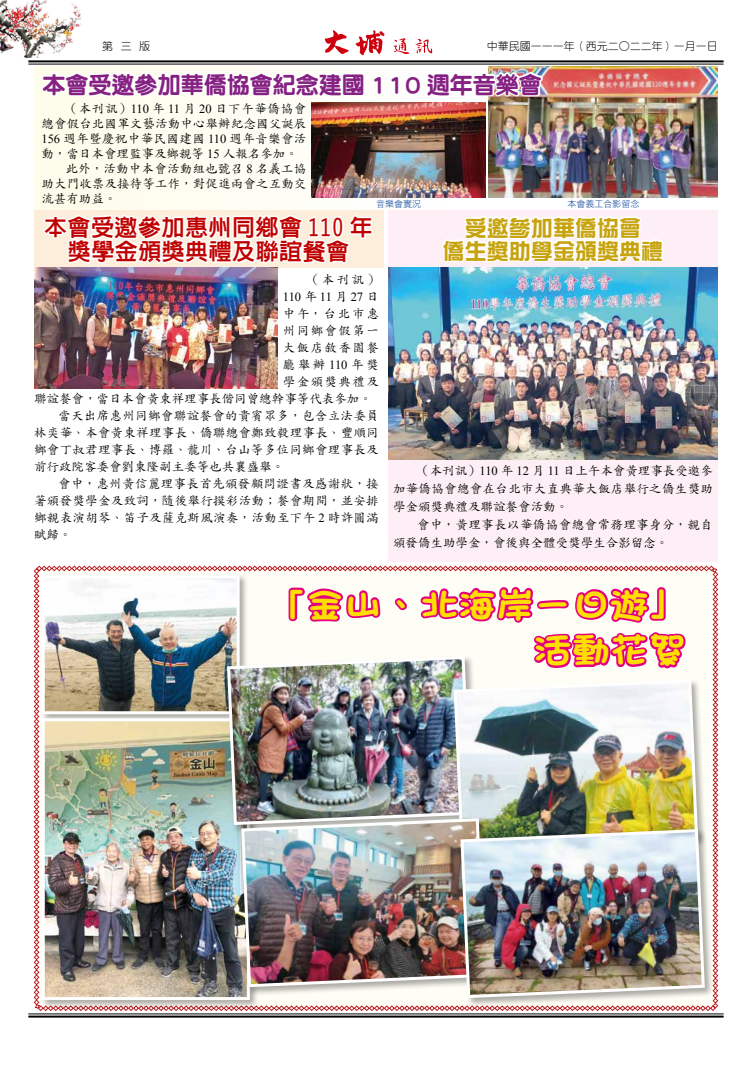
<style>
.page{position:relative;width:752px;height:1078px;background:#fff}
.page>*{position:absolute;margin:0;border:0;box-sizing:border-box;transform-origin:0 0}
.t1{font:800 34.2px/45.6px "AR Tian Niu B5";color:#ffde00;text-align:right;scale:1.11 1}
.t2{font:800 23px/24px "AR Hei B5";letter-spacing:.02em;color:#c00000;text-align:center}
.t3{font:23px "DF Li Yuan Std W8";color:#852183}
.t4{font:22px/23px "DF Zong Yi Std W7";color:#c7a30d;text-align:center}
.t5{font:12.5px/18px "DF Kai Shu Std W5";letter-spacing:.025em;color:#000;text-align:justify}
.t6{font:12.5px "DF Kai Shu Std W5";color:#000}
.t7{font:12.5px "DF Kai Shu Std W5";letter-spacing:.05em;color:#000}
.t8{font:12.5px "DF Kai Shu Std W5";letter-spacing:.11em;color:#000}
.t9{font:12.5px "Times New Roman";letter-spacing:-.02em;color:#000}
.t10{font:11px "DF Yuan Std W3";color:#000}
.t11{font:9px "DF Hei Std W3";color:#003f98}
.s1{font-family:"Times New Roman"}
.s2{font-family:"DF Kai Shu Std W5"}
</style>
<div class="page">
<hr style="left:28px;top:60px;width:695px;height:2px;background:#000">
<hr style="left:28px;top:64px;width:695px;height:1px;background:#000">
<hr style="left:28px;top:1013px;width:695px;height:1px;background:#000">
<hr style="left:28px;top:1015px;width:695px;height:2px;background:#000">
<img style="left:0;top:0;width:82px;height:57px">
<svg style="left:355px;top:30px;width:29px;height:25px"></svg>
<svg style="left:324px;top:30px;width:25px;height:24px"></svg>
<svg style="left:393px;top:38px;width:16px;height:16px"></svg>
<svg style="left:415px;top:39px;width:17px;height:14px"></svg>
<div style="left:388px;top:210px;width:329px;height:352px;background:#fdeff5"></div>
<div style="left:34px;top:66px;width:447px;height:144px;background:linear-gradient(to right,#fefce9,#feffff)"></div>
<img style="left:488px;top:66px;width:229px;height:132px">
<svg style="left:39px;top:66px;width:505px;height:118px"></svg>
<svg style="left:440px;top:216px;width:224px;height:52px"></svg>
<div style="left:34px;top:210px;width:349px;height:58px;background:#fdeddb"></div>
<svg style="left:40px;top:199px;width:334px;height:69px"></svg>
<img style="left:34px;top:268px;width:243px;height:120px">
<img style="left:311px;top:102px;width:174px;height:96px">
<img style="left:388px;top:268px;width:329px;height:192px">
<img style="left:34px;top:492px;width:685px;height:518px">
<div style="left:452px;top:678px;width:255px;height:179px;background:#000;opacity:.33"></div>
<img style="left:452px;top:677px;width:247px;height:150px">
<div style="left:240px;top:816px;width:254px;height:180px;background:#000;opacity:.33"></div>
<img style="left:239px;top:816px;width:248px;height:172px">
<div style="left:459px;top:827px;width:254px;height:180px;background:#000;opacity:.33"></div>
<img style="left:458px;top:827px;width:248px;height:172px">
<p class="t10" style="left:486px;top:40px;width:232px">中華民國一一一年（西元二○二二年）一月一日</p>
<p class="t10" style="left:102px;top:40px;width:50px">第三版</p>
<h2 class="t3" style="left:43px;top:72px;width:500px">本會受邀參加華僑協會紀念建國 110 週年音樂會</h2>
<p class="t7" style="left:65px;top:102px;width:242px">（本刊訊）<span class="s1">110</span> 年 <span class="s1">11</span> 月 <span class="s1">20</span> 日下午華僑協會</p>
<p class="t5" style="left:41px;top:115px;width:266px">總會假台北國軍文藝活動中心舉辦紀念國父誕辰</p>
<p class="t5" style="left:41px;top:130px;width:266px"><span class="s1">156</span> 週年暨慶祝中華民國建國 <span class="s1">110</span> 週年音樂會活</p>
<p class="t6" style="left:41px;top:147px;width:258px">動，當日本會理監事及鄉親等 <span class="s1">15</span> 人報名參加。</p>
<p class="t5" style="left:65px;top:160px;width:242px">此外，活動中本會活動組也號召 <span class="s1">8</span> 名義工協</p>
<p class="t5" style="left:41px;top:175px;width:266px">助大門收票及接待等工作，對促進兩會之互動交</p>
<p class="t5" style="left:41px;top:190px;width:76px">流甚有助益。</p>
<p class="t11" style="left:376px;top:199px;width:46px">音樂會實況</p>
<h2 class="t2" style="left:44px;top:215px;width:330px">本會受邀參加惠州同鄉會 110 年獎學金頒獎典禮及聯誼餐會</h2>
<p class="t11" style="left:567px;top:199px;width:73px">本會義工合影留念</p>
<h3 class="t4" style="left:442px;top:216px;width:221px">受邀參加華僑協會<br>僑生獎助學金頒獎典禮</h3>
<p class="t5" style="left:307px;top:270px;width:73px">（本刊訊(</p>
<p class="t9" style="left:283px;top:288px;width:97px">110 <span class="s2">年</span> 11 <span class="s2">月</span> 27 <span class="s2">日</span></p>
<p class="t5" style="left:283px;top:304px;width:97px">中午，台北市惠</p>
<p class="t8" style="left:283px;top:324px;width:97px">州同鄉會假第一</p>
<p class="t8" style="left:283px;top:341px;width:97px">大飯店敘香園餐</p>
<p class="t5" style="left:283px;top:355px;width:97px">廳舉辦<span class="s1">110</span> 年獎</p>
<p class="t8" style="left:283px;top:375px;width:97px">學金頒獎典禮及</p>
<p class="t6" style="left:34px;top:392px;width:339px">聯誼餐會，當日本會黃東祥理事長偕同曾總幹事等代表參加。</p>
<p class="t5" style="left:58px;top:406px;width:322px">當天出席惠州同鄉會聯誼餐會的貴賓眾多，包含立法委員</p>
<p class="t5" style="left:34px;top:423px;width:346px">林奕華、本會黃東祥理事長、僑聯總會鄭致毅理事長、豐順同</p>
<p class="t5" style="left:34px;top:440px;width:346px">鄉會丁叔君理事長、博羅、龍川、台山等多位同鄉會理事長及</p>
<p class="t6" style="left:34px;top:460px;width:252px">前行政院客委會劉東隆副主委等也共襄盛舉。</p>
<p class="t5" style="left:58px;top:474px;width:322px">會中，惠州黃信麗理事長首先頒發顧問證書及感謝狀，接</p>
<p class="t5" style="left:34px;top:491px;width:346px">著頒發獎學金及致詞，隨後舉行摸彩活動；餐會期間，並安排</p>
<p class="t5" style="left:34px;top:508px;width:346px">鄉親表演胡琴、笛子及薩克斯風演奏，活動至下午 <span class="s1">2</span> 時許圓滿</p>
<p class="t5" style="left:34px;top:525px;width:39px">賦歸。</p>
<p class="t5" style="left:393px;top:461px;width:321px;text-indent:24px">（本刊訊）<span class="s1">110</span> 年 <span class="s1">12</span> 月 <span class="s1">11</span> 日上午本會黃理事長受邀參加華僑協會總會在台北市大直典華大飯店舉行之僑生獎助學金頒獎典禮及聯誼餐會活動。</p>
<p class="t5" style="left:393px;top:515px;width:321px;text-indent:24px">會中，黃理事長以華僑協會總會常務理事身分，親自頒發僑生助學金，會後與全體受獎學生合影留念。</p>
<h1 class="t1" style="left:268px;top:582px;width:378px">「金山、北海岸一日遊「活動花絮</h1>
</div>
